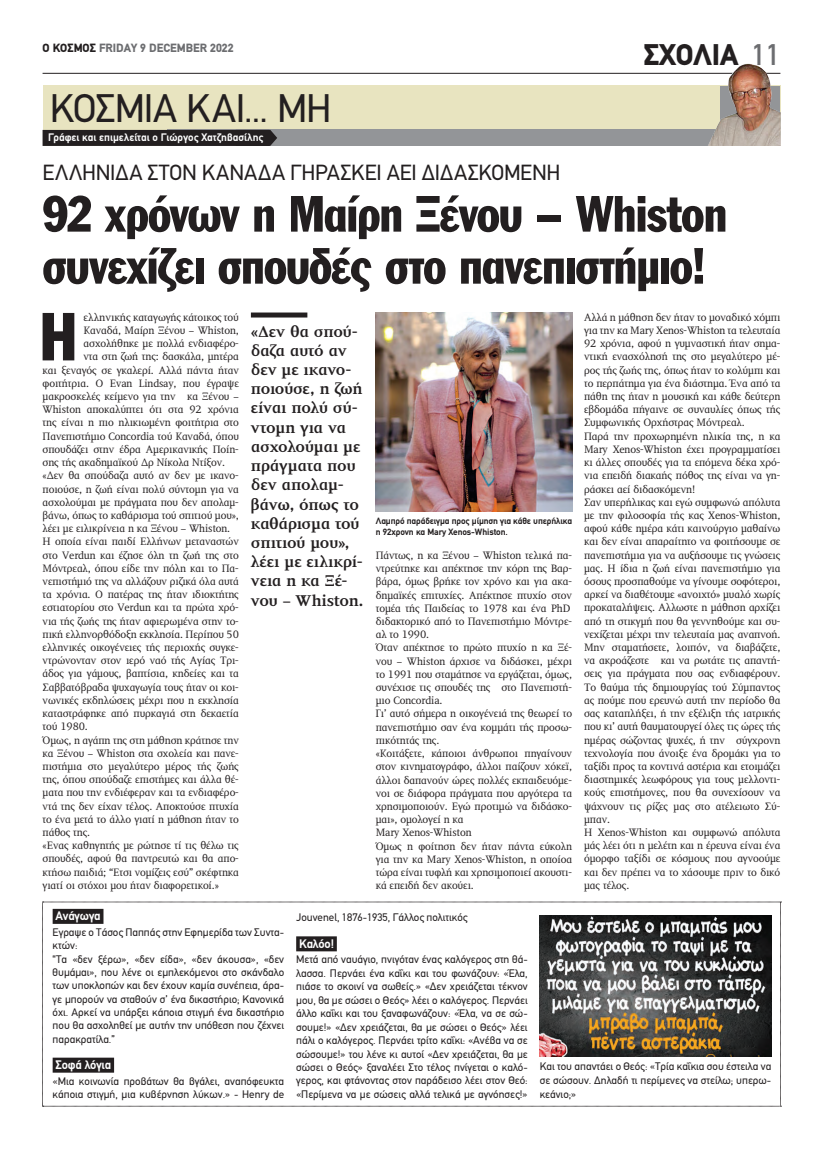
<style>
.page{position:relative;width:823px;height:1149px;background:#fff}
.page>*{position:absolute;margin:0;border:0;box-sizing:border-box;transform-origin:0 0}
.t1{font:66.6px "Franklin Gothic Greek Cond";color:#231f20}
.t2{font:50px/52px "Franklin Gothic Greek Cond";letter-spacing:-.02em;color:#231f20}
.t3{font:40px "PF Din Text";letter-spacing:-.02em;color:#231f20}
.t4{font:900 30px "PF Din Text";color:#231f20}
.t5{font:22px "PF Din Text";color:#231f20}
.t6{font:700 16px/19.2px "PF Diplomat";letter-spacing:-.02em;color:#231f20}
.t7{font:700 12.5px "PF Din Text";letter-spacing:-.01em;color:#fff}
.t8{font:900 12px "PF Din Text";color:#6c6d70}
.t9{font:11px/13.2px "PF Diplomat";letter-spacing:-.01em;color:#231f20}
.t10{font:11px/13.4px "PF Din Text";color:#231f20}
.t11{font:700 11px "PF Din Text";letter-spacing:.005em;color:#fff}
.t12{font:700 9.2px/11px "PF Din Text";letter-spacing:-.01em;color:#231f20}
.s1{color:#231f20}
.s2{font-weight:500;color:#6c6d70}
</style>
<div class="page">
<hr style="left:43px;top:73px;width:737px;height:1px;background:#231f20">
<svg style="left:42px;top:901px;width:739px;height:205px"></svg>
<div style="left:53px;top:908px;width:50px;height:15px;background:#231f20"></div>
<div style="left:53px;top:1057px;width:61px;height:15px;background:#231f20"></div>
<div style="left:296px;top:936px;width:40px;height:15px;background:#231f20"></div>
<div style="left:43px;top:86px;width:737px;height:60px;background:#e8e4c0"></div>
<div style="left:167px;top:130px;width:561px;height:16px;background:#939598"></div>
<svg style="left:269px;top:130px;width:8px;height:16px"></svg>
<div style="left:43px;top:130px;width:226px;height:16px;background:#231f20"></div>
<img style="left:674px;top:63px;width:106px;height:83px">
<div style="left:251px;top:312px;width:56px;height:5px;background:#231f20"></div>
<img style="left:539px;top:915px;width:231px;height:140px">
<img style="left:375px;top:312px;width:196px;height:199px">
<p class="t8" style="left:43px;top:40px;width:192px"><span class="s1">Ο ΚΟΣΜΟΣ</span> FRIDAY 9 DECEMBER 2022</p>
<h3 class="t3" style="left:50px;top:85px;width:283px">ΚΟΣΜΙΑ ΚΑΙ... ΜΗ</h3>
<p class="t11" style="left:48px;top:131px;width:217px">Γράφει και επιμελείται ο Γιώργος Χατζηβασίλης</p>
<h3 class="t4" style="left:643px;top:37px;width:138px">ΣΧΟΛΙΑ <span class="s2">11</span></h3>
<h3 class="t5" style="left:43px;top:159px;width:519px">ΕΛΛΗΝΙΔΑ ΣΤΟΝ ΚΑΝΑΔΑ ΓΗΡΑΣΚΕΙ ΑΕΙ ΔΙΔΑΣΚΟΜΕΝΗ</h3>
<h2 class="t2" style="left:43px;top:188px;width:686px">92 χρόνων η Μαίρη Ξένου – Whiston συνεχίζει σπουδές στο πανεπιστήμιο!</h2>
<h1 class="t1" style="left:40px;top:299px;width:39px">Η</h1>
<p class="t9" style="left:83px;top:311px;width:157px">ελληνικής καταγωγής κάτοικος τού</p>
<p class="t9" style="left:83px;top:324px;width:157px">Καναδά, Μαίρη Ξένου – Whiston,</p>
<p class="t9" style="left:83px;top:337px;width:157px">ασχολήθηκε με πολλά ενδιαφέρο-</p>
<p class="t9" style="left:83px;top:350px;width:157px">ντα στη ζωή της: δασκάλα, μητέρα</p>
<p class="t9" style="left:43px;top:363px;width:198px">και ξεναγός σε γκαλερί. Αλλά πάντα ήταν</p>
<p class="t9" style="left:43px;top:377px;width:198px">φοιτήτρια. Ο Evan Lindsay, που έγραψε</p>
<p class="t9" style="left:43px;top:390px;width:198px">μακροσκελές κείμενο για την κα Ξένου –</p>
<p class="t9" style="left:43px;top:403px;width:198px">Whiston αποκαλύπτει ότι στα 92 χρόνια</p>
<p class="t9" style="left:43px;top:416px;width:198px">της είναι η πιο ηλικιωμένη φοιτήτρια στο</p>
<p class="t9" style="left:43px;top:429px;width:198px">Πανεπιστήμιο Concordia τού Καναδά, όπου</p>
<p class="t9" style="left:43px;top:443px;width:198px">σπουδάζει στην έδρα Αμερικανικής Ποίη-</p>
<p class="t9" style="left:43px;top:456px;width:184px">σης τής ακαδημαϊκού Δρ Νίκολα Ντίξον.</p>
<p class="t9" style="left:43px;top:469px;width:198px">«Δεν θα σπούδαζα αυτό αν δεν με ικανο-</p>
<p class="t9" style="left:43px;top:482px;width:198px">ποιούσε, η ζωή είναι πολύ σύντομη για να</p>
<p class="t9" style="left:43px;top:495px;width:198px">ασχολούμαι με πράγματα που δεν απολαμ-</p>
<p class="t9" style="left:43px;top:509px;width:198px">βάνω, όπως το καθάρισμα τού σπιτιού μου»,</p>
<p class="t9" style="left:43px;top:522px;width:189px">λέει με ειλικρίνεια η κα Ξένου – Whiston.</p>
<p class="t9" style="left:43px;top:535px;width:198px">Η οποία είναι παιδί Ελλήνων μεταναστών</p>
<p class="t9" style="left:43px;top:548px;width:198px">στo Verdun και έζησε όλη τη ζωή της στο</p>
<p class="t9" style="left:43px;top:561px;width:198px">Μόντρεαλ, όπου είδε την πόλη και το Πα-</p>
<p class="t9" style="left:43px;top:575px;width:198px">νεπιστήμιό της να αλλάζουν ριζικά όλα αυτά</p>
<p class="t9" style="left:43px;top:588px;width:198px">τα χρόνια. Ο πατέρας της ήταν ιδιοκτήτης</p>
<p class="t9" style="left:43px;top:601px;width:198px">εστιατορίου στο Verdun και τα πρώτα χρό-</p>
<p class="t9" style="left:43px;top:614px;width:198px">νια τής ζωής της ήταν αφιερωμένα στην το-</p>
<p class="t9" style="left:43px;top:627px;width:198px">πική ελληνορθόδοξη εκκλησία. Περίπου 50</p>
<p class="t9" style="left:43px;top:641px;width:198px">ελληνικές οικογένειες τής περιοχής συγκε-</p>
<p class="t9" style="left:43px;top:654px;width:198px">ντρώνονταν στον ιερό ναό τής Αγίας Τρι-</p>
<p class="t9" style="left:43px;top:667px;width:198px">άδος για γάμους, βαπτίσια, κηδείες και τα</p>
<p class="t9" style="left:43px;top:680px;width:198px">Σαββατόβραδα ψυχαγωγία τους ήταν οι κοι-</p>
<p class="t9" style="left:43px;top:693px;width:198px">νωνικές εκδηλώσεις μέχρι που η εκκλησία</p>
<p class="t9" style="left:43px;top:707px;width:198px">καταστράφηκε από πυρκαγιά στη δεκαετία</p>
<p class="t9" style="left:43px;top:720px;width:47px">τού 1980.</p>
<p class="t9" style="left:43px;top:733px;width:198px">Όμως, η αγάπη της στη μάθηση κράτησε την</p>
<p class="t9" style="left:43px;top:746px;width:198px">κα Ξένου – Whiston στα σχολεία και πανε-</p>
<p class="t9" style="left:43px;top:759px;width:198px">πιστήμια στο μεγαλύτερο μέρος τής ζωής</p>
<p class="t9" style="left:43px;top:773px;width:198px">της, όπου σπούδαζε επιστήμες και άλλα θέ-</p>
<p class="t9" style="left:43px;top:786px;width:198px">ματα που την ενδιέφεραν και τα ενδιαφέρο-</p>
<p class="t9" style="left:43px;top:799px;width:198px">ντά της δεν είχαν τέλος. Αποκτούσε πτυχία</p>
<p class="t9" style="left:43px;top:812px;width:198px">το ένα μετά το άλλο γιατί η μάθηση ήταν το</p>
<p class="t9" style="left:43px;top:825px;width:49px">πάθος της.</p>
<p class="t9" style="left:43px;top:839px;width:198px">«Ενας καθηγητής με ρώτησε τί τις θέλω τις</p>
<p class="t9" style="left:43px;top:852px;width:198px">σπουδές, αφού θα παντρευτώ και θα απο-</p>
<p class="t9" style="left:43px;top:865px;width:198px">κτήσω παιδιά; “Ετσι νομίζεις εσύ” σκέφτηκα</p>
<p class="t9" style="left:43px;top:878px;width:178px">γιατί οι στόχοι μου ήταν διαφορετικοί.»</p>
<h3 class="t6" style="left:251px;top:322px;width:114px">«Δεν θα σπού&shy;δαζα αυτό αν δεν με ικανο&shy;ποιούσε, η ζωή είναι πολύ σύ&shy;ντομη για να ασχολούμαι με πράγματα που δεν απολαμ&shy;βάνω, όπως το καθάρισμα τού σπιτιού μου», λέει με ειλικρί&shy;νεια η κα Ξέ&shy;νου – Whiston.</h3>
<p class="t12" style="left:375px;top:515px;width:197px">Λαμπρό παράδειγμα προς μίμηση για κάθε υπερήλικα η 92χρονη κα Mary Xenos-Whiston.</p>
<p class="t9" style="left:375px;top:548px;width:198px">Πάντως, η κα Ξένου – Whiston τελικά πα&shy;ντρεύτηκε και απέκτησε την κόρη της Βαρ&shy;βάρα, όμως βρήκε τον χρόνο και για ακα&shy;δημαϊκές επιτυχίες. Απέκτησε πτυχίο στον τομέα τής Παιδείας το 1978 και ένα PhD διδακτορικό από το Πανεπιστήμιο Μόντρε&shy;αλ το 1990.<br>Όταν απέκτησε το πρώτο πτυχίο η κα Ξέ&shy;νου – Whiston άρχισε να διδάσκει, μέχρι το 1991 που σταμάτησε να εργάζεται, όμως, συνέχισε τις σπουδές της στο Πανεπιστή&shy;μιο Concordia.<br>Γι’ αυτό σήμερα η οικογένειά της θεωρεί το πανεπιστήμιο σαν ένα κομμάτι τής προσω&shy;πικότητάς της.<br>«Κοιτάξετε, κάποιοι άνθρωποι πηγαίνουν στον κινηματογράφο, άλλοι παίζουν χόκεϊ, άλλοι δαπανούν ώρες πολλές εκπαιδευόμε&shy;νοι σε διάφορα πράγματα που αργότερα τα χρησιμοποιούν. Εγώ προτιμώ να διδάσκο&shy;μαι», ομολογεί η κα<br>Mary Xenos-Whiston<br>Όμως η φοίτηση δεν ήταν πάντα εύκολη για την κα Mary Xenos-Whiston, η οποίοα τώρα είναι τυφλή και χρησιμοποιεί ακουστι&shy;κά επειδή δεν ακούει.</p>
<p class="t9" style="left:583px;top:311px;width:198px">Αλλά η μάθηση δεν ήταν το μοναδικό χόμπι για την κα Mary Xenos-Whiston τα τελευταία 92 χρόνια, αφού η γυμναστική ήταν σημα&shy;ντική ενασχόλησή της στο μεγαλύτερο μέ&shy;ρος τής ζωής της, όπως ήταν το κολύμπι και το περπάτημα για ένα διάστημα. Ένα από τα πάθη της ήταν η μουσική και κάθε δεύτερη εβδομάδα πήγαινε σε συναυλίες όπως τής Συμφωνικής Ορχήστρας Μόντρεαλ.<br>Παρά την προχωρημένη ηλικία της, η κα Mary Xenos-Whiston έχει προγραμματίσει κι άλλες σπουδές για τα επόμενα δέκα χρό&shy;νια επειδή διακαής πόθος της είναι να γη&shy;ράσκει αεί διδασκόμενη!<br>Σαν υπερήλικας και εγώ συμφωνώ απόλυτα με την φιλοσοφία τής κας Xenos-Whiston, αφού κάθε ημέρα κάτι καινούργιο μαθαίνω και δεν είναι απαραίτητο να φοιτήσουμε σε πανεπιστήμια για να αυξήσουμε τις γνώσεις μας. Η ίδια η ζωή είναι πανεπιστήμιο για όσους προσπαθούμε να γίνουμε σοφότεροι, αρκεί να διαθέτουμε «ανοιχτό» μυαλό χωρίς προκαταλήψεις. Αλλωστε η μάθηση αρχίζει από τη στικγμή που θα γεννηθούμε και συ&shy;νεχίζεται μέχρι την τελευταία μας αναπνοή.<br>Μην σταματήσετε, λοιπόν, να διαβάζετε, να ακροάζεστε και να ρωτάτε τις απαντή&shy;σεις για πράγματα που σας ενδιαφέρουν.<br>Το θαύμα τής δημιουργίας τού Σύμπαντος ας πούμε που ερευνώ αυτή την περίοδο θα σας καταπλήξει, ή την εξέλιξη τής ιατρικής που κι’ αυτή θαυματουργεί όλες τις ώρες τής ημέρας σώζοντας ψυχές, ή την σύγχρονη τεχνολογία που άνοιξε ένα δρομάκι για το ταξίδι προς τα κοντινά αστέρια και ετοιμάζει διαστημικές λεωφόρους για τους μελλοντι&shy;κούς επιστήμονες, που θα συνεχίσουν να ψάχνουν τις ρίζες μας στο ατέλειωτο Σύ&shy;μπαν.<br>Η Xenos-Whiston και συμφωνώ απόλυτα μάς λέει ότι η μελέτη και η έρευνα είναι ένα όμορφο ταξίδι σε κόσμους που αγνοούμε και δεν πρέπει να το χάσουμε πριν το δικό μας τέλος.</p>
<p class="t7" style="left:55px;top:908px;width:47px">Ανάγωγα</p>
<p class="t10" style="left:53px;top:925px;width:233px">Εγραψε ο Τάσος Παππάς στην Εφημερίδα των Συντα&shy;κτών:<br>“Τα «δεν ξέρω», «δεν είδα», «δεν άκουσα», «δεν θυμάμαι», που λένε οι εμπλεκόμενοι στο σκάνδαλο των υποκλοπών και δεν έχουν καμία συνέπεια, άρα&shy;γε μπορούν να σταθούν σ’ ένα δικαστήριο; Κανονικά όχι. Αρκεί να υπάρξει κάποια στιγμή ένα δικαστήριο που θα ασχοληθεί με αυτήν την υπόθεση που ζέχνει παρακρατίλα.”</p>
<p class="t7" style="left:55px;top:1057px;width:57px">Σοφά λόγια</p>
<p class="t10" style="left:53px;top:1073px;width:233px">«Μια κοινωνία προβάτων θα βγάλει, αναπόφευκτα κάποια στιγμή, μια κυβέρνηση λύκων.» - Henry de</p>
<p class="t10" style="left:296px;top:910px;width:173px">Jouvenel, 1876-1935, Γάλλος πολιτικός</p>
<p class="t7" style="left:299px;top:936px;width:36px">Καλόο!</p>
<p class="t10" style="left:296px;top:952px;width:233px;text-align:justify">Μετά από ναυάγιο, πνιγόταν ένας καλόγερος στη θά&shy;λασσα. Περνάει ένα καΐκι και του φωνάζουν: «Έλα, πιάσε το σκοινί να σωθείς.» «Δεν χρειάζεται τέκνον μου, θα με σώσει ο Θεός» λέει ο καλόγερος. Περνάει άλλο καΐκι και του ξαναφωνάζουν: «Έλα, να σε σώ&shy;σουμε!» «Δεν χρειάζεται, θα με σώσει ο Θεός» λέει πάλι ο καλόγερος. Περνάει τρίτο καΐκι: «Ανέβα να σε σώσουμε!» του λένε κι αυτοί «Δεν χρειάζεται, θα με σώσει ο Θεός» ξαναλέει Στο τέλος πνίγεται ο καλό&shy;γερος, και φτάνοντας στον παράδεισο λέει στον Θεό: «Περίμενα να με σώσεις αλλά τελικά με αγνόησες!»</p>
<p class="t10" style="left:539px;top:1058px;width:233px;line-height:13.9px;text-align:justify">Και του απαντάει ο Θεός: «Τρία καΐκια σου έστειλα να σε σώσουν. Δηλαδή τι περίμενες να στείλω; υπερω&shy;κεάνιο;»</p>
</div>
